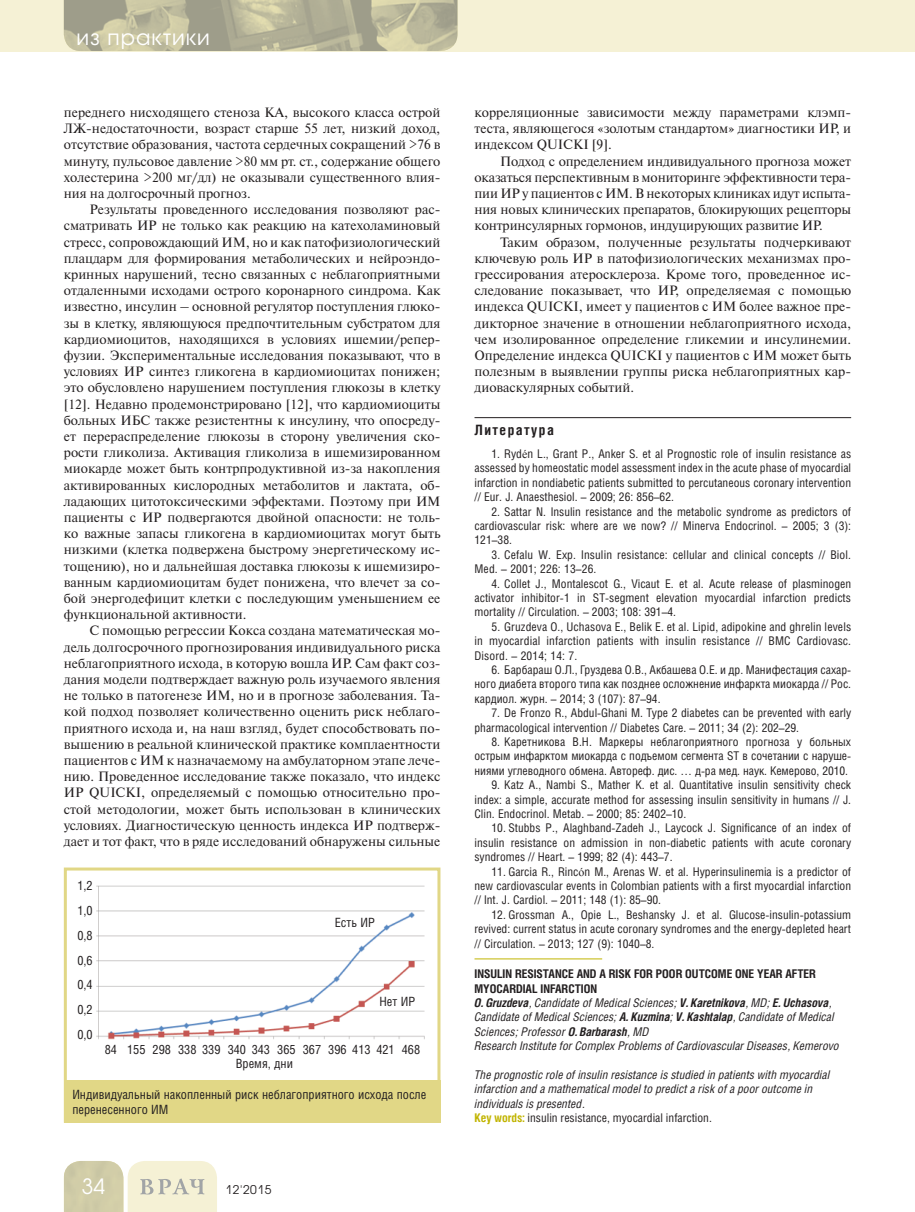
<style>
.page{position:relative;width:915px;height:1212px;background:#fff}
.page>*{position:absolute;margin:0;border:0;box-sizing:border-box;transform-origin:0 0}
.t1{font:21px "Avant Garde Gothic C";letter-spacing:.05em;color:#fff}
.t2{font:700 14.25px "Helios Cond";letter-spacing:.1em;color:#231f20}
.t3{font:13.5px/16.2px "Newton C";color:#231f20;text-align:justify}
.t4{font:12.75px/24.8px "Helios Cond";color:#231f20}
.t5{font:12px/14.4px "Helios Cond";color:#231f20;text-align:justify}
.t6{font:italic 12px/14.4px "Helios Cond";color:#231f20}
.t7{font:12px "Avant Garde Gothic C";letter-spacing:.05em;color:#231f20}
.s1{font-family:"Times New Roman"}
.s2{font-weight:700;font-style:normal}
.s3{font-weight:700}
.s4{font-weight:700;font-style:normal;color:#c1b400}
.s5{font-style:normal}
</style>
<div class="page">
<div style="left:0;top:0;width:914px;height:51px;background:#f5f1d5"></div>
<svg style="left:64px;top:1161px;width:153px;height:51px"></svg>
<img style="left:64px;top:0;width:393px;height:51px">
<hr style="left:474px;top:417px;width:376px;height:1px;background:#231f20">
<img style="left:97px;top:885px;width:327px;height:154px">
<div style="left:64px;top:867px;width:376px;height:256px;border:3px solid #e1d786"></div>
<div style="left:64px;top:1080px;width:376px;height:43px;background:#e1d786"></div>
<hr style="left:474px;top:958px;width:128px;height:1px;background:#c1b400">
<h1 class="t1" style="left:77px;top:27px;width:135px">из практики</h1>
<p class="t3" style="left:64px;top:106px;width:378px">переднего нисходящего стеноза КА, высокого класса острой ЛЖ-недостаточности, возраст старше 55 лет, низкий доход, отсутствие образования, частота сердечных сокращений &gt;76 в минуту, пульсовое давление &gt;80 мм рт. ст., содержание общего холестерина &gt;200 мг/дл) не оказывали существенного влия&shy;ния на долгосрочный прогноз.</p>
<p class="t3" style="left:64px;top:203px;width:378px;text-indent:26px">Результаты проведенного исследования позволяют рас&shy;сматривать ИР не только как реакцию на катехоламиновый стресс, сопровождающий ИМ, но и как патофизиологический плацдарм для формирования метаболических и нейроэндо&shy;кринных нарушений, тесно связанных с неблагоприятными отдаленными исходами острого коронарного синдрома. Как известно, инсулин – основной регулятор поступления глюко&shy;зы в клетку, являющуюся предпочтительным субстратом для кардиомиоцитов, находящихся в условиях ишемии/репер&shy;фузии. Экспериментальные исследования показывают, что в условиях ИР синтез гликогена в кардиомиоцитах понижен; это обусловлено нарушением поступления глюкозы в клетку [12]. Недавно продемонстрировано [12], что кардиомиоциты больных ИБС также резистентны к инсулину, что опосреду&shy;ет перераспределение глюкозы в сторону увеличения ско&shy;рости гликолиза. Активация гликолиза в ишемизированном миокарде может быть контрпродуктивной из-за накопления активированных кислородных метаболитов и лактата, об&shy;ладающих цитотоксическими эффектами. Поэтому при ИМ пациенты с ИР подвергаются двойной опасности: не толь&shy;ко важные запасы гликогена в кардиомиоцитах могут быть низкими (клетка подвержена быстрому энергетическому ис&shy;тощению), но и дальнейшая доставка глюкозы к ишемизиро&shy;ванным кардиомиоцитам будет понижена, что влечет за со&shy;бой энергодефицит клетки с последующим уменьшением ее функциональной активности.</p>
<p class="t3" style="left:64px;top:624px;width:378px;text-indent:26px">С помощью регрессии Кокса создана математическая мо&shy;дель долгосрочного прогнозирования индивидуального риска неблагоприятного исхода, в которую вошла ИР. Сам факт соз&shy;дания модели подтверждает важную роль изучаемого явления не только в патогенезе ИМ, но и в прогнозе заболевания. Та&shy;кой подход позволяет количественно оценить риск неблаго&shy;приятного исхода и, на наш взгляд, будет способствовать по&shy;вышению в реальной клинической практике комплаентности пациентов с ИМ к назначаемому на амбулаторном этапе лече&shy;нию. Проведенное исследование также показало, что индекс ИР QUICKI, определяемый с помощью относительно про&shy;стой методологии, может быть использован в клинических условиях. Диагностическую ценность индекса ИР подтверж&shy;дает и тот факт, что в ряде исследований обнаружены сильные</p>
<p class="t4" style="left:77px;top:875px;width:17px;text-align:justify">1,2<br>1,0<br>0,8<br>0,6<br>0,4<br>0,2<br>0,0</p>
<p class="t4" style="left:334px;top:912px;width:42px">Есть ИР</p>
<p class="t4" style="left:379px;top:991px;width:37px">Нет ИР</p>
<p class="t4" style="left:105px;top:1044px;width:317px;line-height:13.5px;text-align:center">84 155 298 338 339 340 343 365 367 396 413 421 468<br>Время, дни</p>
<p class="t4" style="left:72px;top:1088px;width:355px;line-height:15.3px">Индивидуальный накопленный риск неблагоприятного исхода после перенесенного ИМ</p>
<h1 class="t1" style="left:82px;top:1177px;width:25px">34</h1>
<p class="t7" style="left:225px;top:1184px;width:47px">12'2015</p>
<p class="t3" style="left:474px;top:106px;width:378px">корреляционные зависимости между параметрами клэмп&shy;теста, являющегося «золотым стандартом» диагностики ИР, и индексом QUICKI [9].</p>
<p class="t3" style="left:474px;top:154px;width:378px;text-indent:26px">Подход с определением индивидуального прогноза может оказаться перспективным в мониторинге эффективности тера&shy;пии ИР у пациентов с ИМ. В некоторых клиниках идут испыта&shy;ния новых клинических препаратов, блокирующих рецепторы контринсулярных гормонов, индуцирующих развитие ИР.</p>
<p class="t3" style="left:474px;top:235px;width:378px;text-indent:26px">Таким образом, полученные результаты подчеркивают ключевую роль ИР в патофизиологических механизмах про&shy;грессирования атеросклероза. Кроме того, проведенное ис&shy;следование показывает, что ИР, определяемая с помощью индекса QUICKI, имеет у пациентов с ИМ более важное пре&shy;дикторное значение в отношении неблагоприятного исхода, чем изолированное определение гликемии и инсулинемии.<br>Определение индекса QUICKI у пациентов с ИМ может быть полезным в выявлении группы риска неблагоприятных кар&shy;диоваскулярных событий.</p>
<p class="t2" style="left:474px;top:424px;width:81px">Литература</p>
<p class="t5" style="left:474px;top:448px;width:378px;text-indent:17px">1. Ryd<span class="s1">é</span>n L., Grant P., Anker S. et al Prognostic role of insulin resistance as assessed by homeostatic model assessment index in the acute phase of myocardial infarction in nondiabetic patients submitted to percutaneous coronary intervention // Eur. J. Anaesthesiol. – 2009; 26: 856–62.</p>
<p class="t5" style="left:474px;top:505px;width:378px;text-indent:17px">2. Sattar N. Insulin resistance and the metabolic syndrome as predictors of cardiovascular risk: where are we now? // Minerva Endocrinol. – 2005; 3 (3):<br>121–38.</p>
<p class="t5" style="left:474px;top:548px;width:378px;text-indent:17px">3. Cefalu W. Exp. Insulin resistance: cellular and clinical concepts // Biol.<br>Med. – 2001; 226: 13–26.</p>
<p class="t5" style="left:474px;top:577px;width:378px;text-indent:17px">4. Collet J., Montalescot G., Vicaut E. et al. Acute release of plasminogen activator inhibitor-1 in ST-segment elevation myocardial infarction predicts mortality // Circulation. – 2003; 108: 391–4.</p>
<p class="t5" style="left:474px;top:620px;width:378px;text-indent:17px">5. Gruzdeva O., Uchasova E., Belik E. et al. Lipid, adipokine and ghrelin levels in myocardial infarction patients with insulin resistance // BMC Cardiovasc.<br>Disord. – 2014; 14: 7.</p>
<p class="t5" style="left:474px;top:664px;width:378px;text-indent:17px">6. Барбараш О.Л., Груздева О.В., Акбашева О.Е. и др. Манифестация сахар&shy;ного диабета второго типа как позднее осложнение инфаркта миокарда // Рос. кардиол. журн. – 2014; 3 (107): 87–94.</p>
<p class="t5" style="left:474px;top:707px;width:378px;text-indent:17px">7. De Fronzo R., Abdul-Ghani M. Type 2 diabetes can be prevented with early pharmacological intervention // Diabetes Care. – 2011; 34 (2): 202–29.</p>
<p class="t5" style="left:474px;top:736px;width:378px;text-indent:17px">8. Каретникова В.Н. Маркеры неблагоприятного прогноза у больных острым инфарктом миокарда с подъемом сегмента ST в сочетании с наруше&shy;ниями углеводного обмена. Автореф. дис. … д-ра мед. наук. Кемерово, 2010.</p>
<p class="t5" style="left:474px;top:779px;width:378px;text-indent:17px">9. Katz A., Nambi S., Mather K. et al. Quantitative insulin sensitivity check index: a simple, accurate method for assessing insulin sensitivity in humans // J.<br>Clin. Endocrinol. Metab. – 2000; 85: 2402–10.</p>
<p class="t5" style="left:474px;top:822px;width:378px;text-indent:17px">10. Stubbs P., Alaghband-Zadeh J., Laycock J. Significance of an index of insulin resistance on admission in non-diabetic patients with acute coronary syndromes // Heart. – 1999; 82 (4): 443–7.</p>
<p class="t5" style="left:474px;top:865px;width:378px;text-indent:17px">11. Garcia R., Rinc<span class="s1">ó</span>n M., Arenas W. et al. Hyperinsulinemia is a predictor of new cardiovascular events in Colombian patients with a first myocardial infarction // Int. J. Cardiol. – 2011; 148 (1): 85–90.</p>
<p class="t5" style="left:474px;top:908px;width:378px;text-indent:17px">12. Grossman A., Opie L., Beshansky J. et al. Glucose-insulin-potassium revived: current status in acute coronary syndromes and the energy-depleted heart // Circulation. – 2013; 127 (9): 1040–8.</p>
<p class="t6" style="left:474px;top:968px;width:366px"><span class="s2">INSULIN RESISTANCE AND A RISK FOR POOR OUTCOME ONE YEAR AFTER MYOCARDIAL INFARCTION<br></span><span class="s3">O. Gruzdeva</span>, Candidate of Medical Sciences; <span class="s3">V. Karetnikova</span>, MD; <span class="s3">E. Uchasova</span>, Candidate of Medical Sciences; <span class="s3">A. Kuzmina</span>; <span class="s3">V. Kashtalap</span>, Candidate of Medical Sciences; Professor <span class="s3">O. Barbarash</span>, MD<br>Research Institute for Complex Problems of Cardiovascular Diseases, Kemerovo</p>
<p class="t6" style="left:474px;top:1069px;width:357px">The prognostic role of insulin resistance is studied in patients with myocardial infarction and a mathematical model to predict a risk of a poor outcome in individuals is presented.<br><span class="s4">Key words:</span> <span class="s5">insulin resistance, myocardial infarction.</span></p>
</div>
